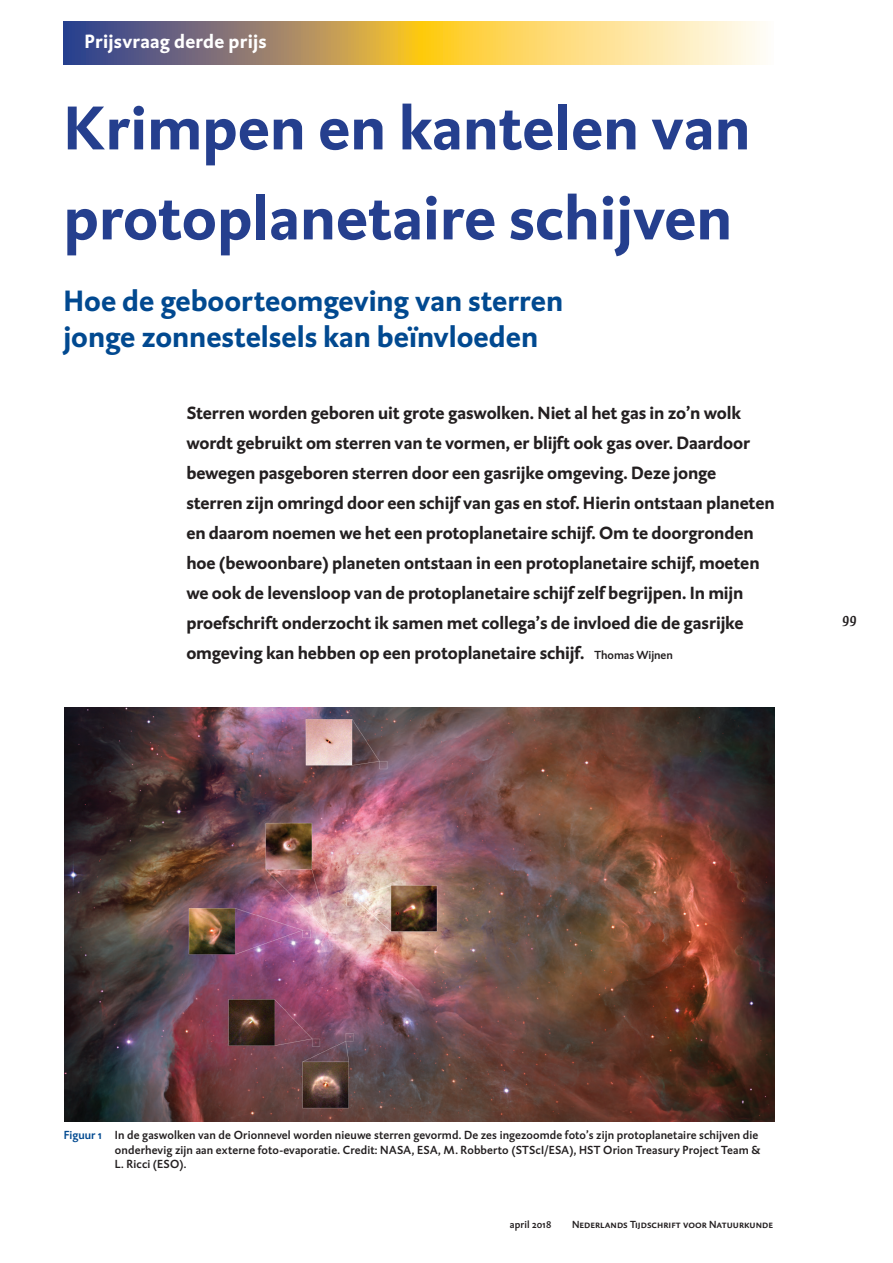
<style>
.page{position:relative;width:893px;height:1263px;background:#fff}
.page>*{position:absolute;margin:0;border:0;box-sizing:border-box;transform-origin:0 0}
.Kop_Verhaal{font:700 63px/90px "DTL Caspari ST";color:#253f8e}
.Subkop{font:700 30px/36px "DTL Caspari ST";color:#014990}
.t1{font:700 19.5px "DTL Caspari T";letter-spacing:.01em;color:#fff}
.Inleiding_Tekst{font:700 18px/30px "DTL Caspari ST";letter-spacing:-.005em;color:#231f20}
.t2{font:italic 700 15px "Quadraat";color:#231f20}
.Bijschrift_foto_s{font:500 12px/14.4px "DTL Caspari ST";letter-spacing:.01em;color:#231f20}
.t3{font:500 10.5px "DTL Caspari T Caps";letter-spacing:.005em;color:#231f20}
.t4{font:500 10.5px "DTL Caspari ST";letter-spacing:.015em;color:#231f20}
.s1{font-weight:500;font-size:12px}
.s2{color:#014990}
</style>
<div class="page">
<svg style="left:63px;top:21px;width:700px;height:43px;background:#c4ac78"></svg>
<img style="left:64px;top:708px;width:711px;height:414px">
<p class="t1" style="left:85px;top:28px;width:183px">Prijsvraag derde prijs</p>
<p class="Kop_Verhaal" style="left:63px;top:81px;width:688px">Krimpen en kantelen van protoplanetaire schijven</p>
<p class="Subkop" style="left:63px;top:282px;width:501px">Hoe de geboorteomgeving van sterren jonge zonnestelsels kan beïnvloeden</p>
<p class="Inleiding_Tekst" style="left:186px;top:398px;width:590px">Sterren worden geboren uit grote gaswolken. Niet al het gas in zo’n wolk wordt gebruikt om sterren van te vormen, er blijft ook gas over. Daardoor bewegen pasgeboren sterren door een gasrijke omgeving. Deze jonge sterren zijn omringd door een schijf van gas en stof. Hierin ontstaan planeten en daarom noemen we het een protoplanetaire schijf. Om te doorgronden hoe (bewoonbare) planeten ontstaan in een protoplanetaire schijf, moeten we ook de levensloop van de protoplanetaire schijf zelf begrijpen. In mijn proefschrift onderzocht ik samen met collega’s de invloed die de gasrijke omgeving kan hebben op een protoplanetaire schijf. <span class="s1">Thomas Wijnen</span></p>
<p class="t2" style="left:842px;top:610px;width:17px">99</p>
<p class="Bijschrift_foto_s" style="left:115px;top:1128px;width:647px;text-indent:-51px"><span class="s2">Figuur 1</span> In de gaswolken van de Orionnevel worden nieuwe sterren gevormd. De zes ingezoomde foto’s zijn protoplanetaire schijven die onderhevig zijn aan externe foto-evaporatie. Credit: NASA, ESA, M. Robberto (STScI/ESA), HST Orion Treasury Project Team &amp;<br>L. Ricci (ESO).</p>
<p class="t4" style="left:510px;top:1218px;width:43px">april 2018</p>
<p class="t3" style="left:572px;top:1218px;width:203px">Nederlands Tijdschrift voor Natuurkunde</p>
</div>
